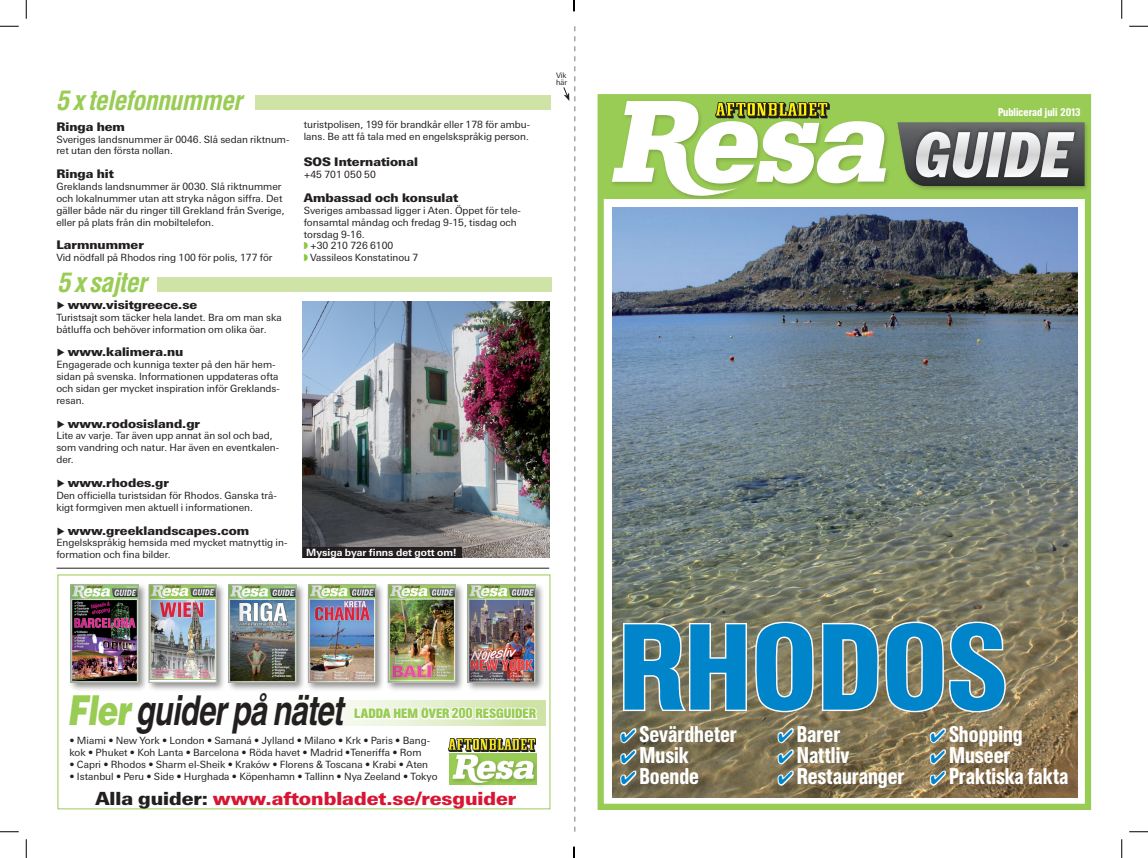
<style>
.page{position:relative;width:1148px;height:858px;background:#fff}
.page>*{position:absolute;margin:0;border:0;box-sizing:border-box;transform-origin:0 0}
.t1{font:120.75px "Akzidenz Grotesk AB Buch Condensed Halv Fet";letter-spacing:.01em;color:#0084ca;scale:1.1 1}
.t2{font:41.25px "Helvetica AB Halvfet Kursiv";letter-spacing:-.025em;color:#231f20;scale:.75 1}
.t3{font:26.25px "Helvetica Condensed AB Halvfet Kursiv";letter-spacing:-.03em;color:#99cc54}
.t4{font:22.5px "Akzidenz Grotesk AB Buch Condensed Halv Fet";color:#fff}
.t5{font:900 18.12px "Linotype Univers AB Basic";color:#d71634}
.t6{font:13.5px "Akzidenz Grotesk AB Buch Condensed Rub Fet";color:#99cc54;scale:1.05 1}
.t7{font:900 11.88px "Linotype Univers AB Basic";color:#231f20}
.t8{font:11.25px "Akzidenz Grotesk AB Buch Condensed Rub Halv Fet";color:#fff;scale:1.05 1}
.t9{font:10px/11.9px "Linotype Univers AB Basic";color:#231f20}
.t10{font:700 10px "Linotype Univers AB Basic";color:#fff}
.t11{font:7.5px/7.1px "Linotype Univers AB Basic";color:#231f20}
.s1{font-family:"Helvetica AB Fet Kursiv";color:#99cc54}
.s2{font-size:14.75px}
.s3{color:#231f20}
.s4{color:#0084ca}
</style>
<div class="page">
<svg style="left:563px;top:26px;width:12px;height:806px"></svg>
<div style="left:597px;top:94px;width:494px;height:716px;border:6px solid #99cc54"></div>
<img style="left:612px;top:207px;width:465px;height:590px">
<div style="left:933px;top:729px;width:146px;height:68px;background:#231f20;opacity:.3"></div>
<svg style="left:928px;top:727px;width:19px;height:60px"></svg>
<div style="left:68px;top:582px;width:80px;height:110px;background:#231f20;opacity:.5"></div>
<img style="left:73px;top:586px;width:63px;height:94px">
<div style="left:71px;top:584px;width:67px;height:98px;border:1px solid #a8a9ad"></div>
<div style="left:147px;top:582px;width:79px;height:110px;background:#231f20;opacity:.5"></div>
<img style="left:151px;top:587px;width:63px;height:93px">
<div style="left:149px;top:585px;width:67px;height:97px;border:1px solid #a8a9ad"></div>
<div style="left:226px;top:582px;width:80px;height:110px;background:#231f20;opacity:.5"></div>
<img style="left:231px;top:587px;width:63px;height:93px">
<div style="left:229px;top:585px;width:67px;height:97px;border:1px solid #a8a9ad"></div>
<div style="left:306px;top:582px;width:79px;height:110px;background:#231f20;opacity:.5"></div>
<img style="left:310px;top:587px;width:43px;height:93px">
<div style="left:308px;top:585px;width:68px;height:97px;border:1px solid #a8a9ad"></div>
<div style="left:465px;top:582px;width:80px;height:110px;background:#231f20;opacity:.5"></div>
<hr style="left:57px;top:568px;width:492px;height:1px;background:#231f20">
<div style="left:134px;top:701px;width:411px;height:24px;background:linear-gradient(to bottom,#fbfdf9,#fbfdf9)"></div>
<div style="left:157px;top:277px;width:395px;height:15px;background:#cfe3a6"></div>
<div style="left:255px;top:95px;width:295px;height:15px;background:#cfe3a6"></div>
<div style="left:599px;top:97px;width:489px;height:102px;background:#99cc54"></div>
<div style="left:896px;top:120px;width:194px;height:72px;background:#231f20;opacity:.22"></div>
<svg style="left:897px;top:122px;width:187px;height:64px;background:#868986"></svg>
<div style="left:610px;top:99px;width:281px;height:103px;background:#99cc54"></div>
<svg style="left:612px;top:101px;width:275px;height:115px"></svg>
<img style="left:353px;top:557px;width:186px;height:229px">
<svg style="left:621px;top:621px;width:127px;height:92px"></svg>
<svg style="left:754px;top:620px;width:253px;height:94px;background:#9d957b"></svg>
<div style="left:624px;top:729px;width:124px;height:68px;background:#231f20;opacity:.3"></div>
<svg style="left:619px;top:727px;width:19px;height:60px"></svg>
<div style="left:781px;top:729px;width:135px;height:70px;background:#231f20;opacity:.3"></div>
<svg style="left:776px;top:727px;width:19px;height:60px"></svg>
<img style="left:303px;top:301px;width:246px;height:256px">
<div style="left:303px;top:547px;width:158px;height:10px;background:#231f20"></div>
<svg style="left:0;top:25px;width:19px;height:2px"></svg>
<svg style="left:1129px;top:25px;width:19px;height:2px"></svg>
<svg style="left:0;top:831px;width:19px;height:1px"></svg>
<svg style="left:1129px;top:831px;width:19px;height:1px"></svg>
<svg style="left:25px;top:0;width:2px;height:19px"></svg>
<svg style="left:25px;top:839px;width:2px;height:19px"></svg>
<svg style="left:1121px;top:0;width:1px;height:19px"></svg>
<svg style="left:1121px;top:839px;width:1px;height:19px"></svg>
<svg style="left:573px;top:0;width:2px;height:11px"></svg>
<svg style="left:573px;top:847px;width:2px;height:11px"></svg>
<h3 class="t3" style="left:56px;top:84px;width:188px">5 x telefonnummer</h3>
<p class="t7" style="left:56px;top:119px;width:70px">Ringa hem</p>
<p class="t9" style="left:56px;top:133px;width:235px">Sveriges landsnummer är 0046. Slå sedan riktnum&shy;ret utan den första nollan.</p>
<p class="t7" style="left:56px;top:166px;width:59px">Ringa hit</p>
<p class="t9" style="left:56px;top:181px;width:230px">Greklands landsnummer är 0030. Slå riktnummer och lokalnummer utan att stryka någon siffra. Det gäller både när du ringer till Grekland från Sverige, eller på plats från din mobiltelefon.</p>
<p class="t7" style="left:56px;top:238px;width:89px">Larmnummer</p>
<p class="t9" style="left:56px;top:252px;width:218px">Vid nödfall på Rhodos ring 100 för polis, 177 för</p>
<h3 class="t3" style="left:57px;top:266px;width:91px">5 x sajter</h3>
<p class="t7" style="left:68px;top:297px;width:131px">www.visitgreece.se</p>
<p class="t9" style="left:56px;top:311px;width:227px">Turistsajt som täcker hela landet. Bra om man ska båtluffa och behöver information om olika öar.</p>
<p class="t7" style="left:68px;top:345px;width:117px">www.kalimera.nu</p>
<p class="t9" style="left:56px;top:359px;width:225px">Engagerade och kunniga texter på den här hem&shy;sidan på svenska. Informationen uppdateras ofta och sidan ger mycket inspiration inför Greklands&shy;resan.</p>
<p class="t7" style="left:68px;top:416px;width:134px">www.rodosisland.gr</p>
<p class="t9" style="left:56px;top:430px;width:224px">Lite av varje. Tar även upp annat än sol och bad, som vandring och natur. Har även en eventkalen&shy;der.</p>
<p class="t7" style="left:68px;top:475px;width:103px">www.rhodes.gr</p>
<p class="t9" style="left:56px;top:489px;width:222px">Den officiella turistsidan för Rhodos. Ganska trå&shy;kigt formgiven men aktuell i informationen.</p>
<p class="t7" style="left:68px;top:523px;width:183px">www.greeklandscapes.com</p>
<p class="t9" style="left:56px;top:537px;width:233px">Engelskspråkig hemsida med mycket matnyttig in&shy;formation och fina bilder.</p>
<p class="t9" style="left:304px;top:118px;width:228px">turistpolisen, 199 för brandkår eller 178 för ambu&shy;lans. Be att få tala med en engelskspråkig person.</p>
<p class="t7" style="left:304px;top:155px;width:116px">SOS International</p>
<p class="t9" style="left:304px;top:169px;width:74px">+45 701 050 50</p>
<p class="t7" style="left:304px;top:190px;width:156px">Ambassad och konsulat</p>
<p class="t9" style="left:304px;top:204px;width:219px">Sveriges ambassad ligger i Aten. Öppet för tele-</p>
<p class="t9" style="left:304px;top:216px;width:215px">fonsamtal måndag och fredag 9-15, tisdag och</p>
<p class="t9" style="left:304px;top:228px;width:62px">torsdag 9-16.</p>
<p class="t9" style="left:310px;top:240px;width:85px">+30 210 726 6100</p>
<p class="t9" style="left:310px;top:252px;width:110px">Vassileos Konstatinou 7</p>
<p class="t10" style="left:306px;top:546px;width:152px">Mysiga byar finns det gott om!</p>
<p class="t11" style="left:556px;top:72px;width:13px">Vik här</p>
<h2 class="t2" style="left:67px;top:685px;width:369px"><span class="s1">Fler</span> guider på nätet</h2>
<h3 class="t6" style="left:354px;top:706px;width:175px">LADDA HEM ÖVER<span class="s2">200</span> RESGUIDER</h3>
<p class="t9" style="left:69px;top:734px;width:362px">• Miami • New York • London • Samaná • Jylland • Milano • Krk • Paris • Bang&shy;kok • Phuket • Koh Lanta • Barcelona • Röda havet • Madrid •Teneriffa • Rom</p>
<p class="t9" style="left:69px;top:758px;width:360px">• Capri • Rhodos • Sharm el-Sheik • Kraków • Florens &amp; Toscana • Krabi • Aten</p>
<p class="t9" style="left:69px;top:770px;width:369px">• Istanbul • Peru • Side • Hurghada • Köpenhamn • Tallinn • Nya Zeeland • Tokyo</p>
<h3 class="t5" style="left:95px;top:787px;width:422px"><span class="s3">Alla guider:</span> www.aftonbladet.se/resguider</h3>
<p class="t8" style="left:998px;top:106px;width:80px">Publicerad juli 2013</p>
<h1 class="t1" style="left:619px;top:599px;width:353px">RHODOS</h1>
<h3 class="t4" style="left:621px;top:721px;width:118px"><span class="s4">✔</span> Sevärdheter</h3>
<h3 class="t4" style="left:621px;top:742px;width:69px"><span class="s4">✔</span> Musik</h3>
<h3 class="t4" style="left:621px;top:764px;width:80px"><span class="s4">✔</span> Boende</h3>
<h3 class="t4" style="left:930px;top:721px;width:94px"><span class="s4">✔</span> Shopping</h3>
<h3 class="t4" style="left:930px;top:742px;width:82px"><span class="s4">✔</span> Museer</h3>
<h3 class="t4" style="left:930px;top:764px;width:140px"><span class="s4">✔</span> Praktiska fakta</h3>
<h3 class="t4" style="left:778px;top:721px;width:64px"><span class="s4">✔</span> Barer</h3>
<h3 class="t4" style="left:778px;top:742px;width:73px"><span class="s4">✔</span> Nattliv</h3>
<h3 class="t4" style="left:778px;top:764px;width:128px"><span class="s4">✔</span> Restauranger</h3>
</div>
